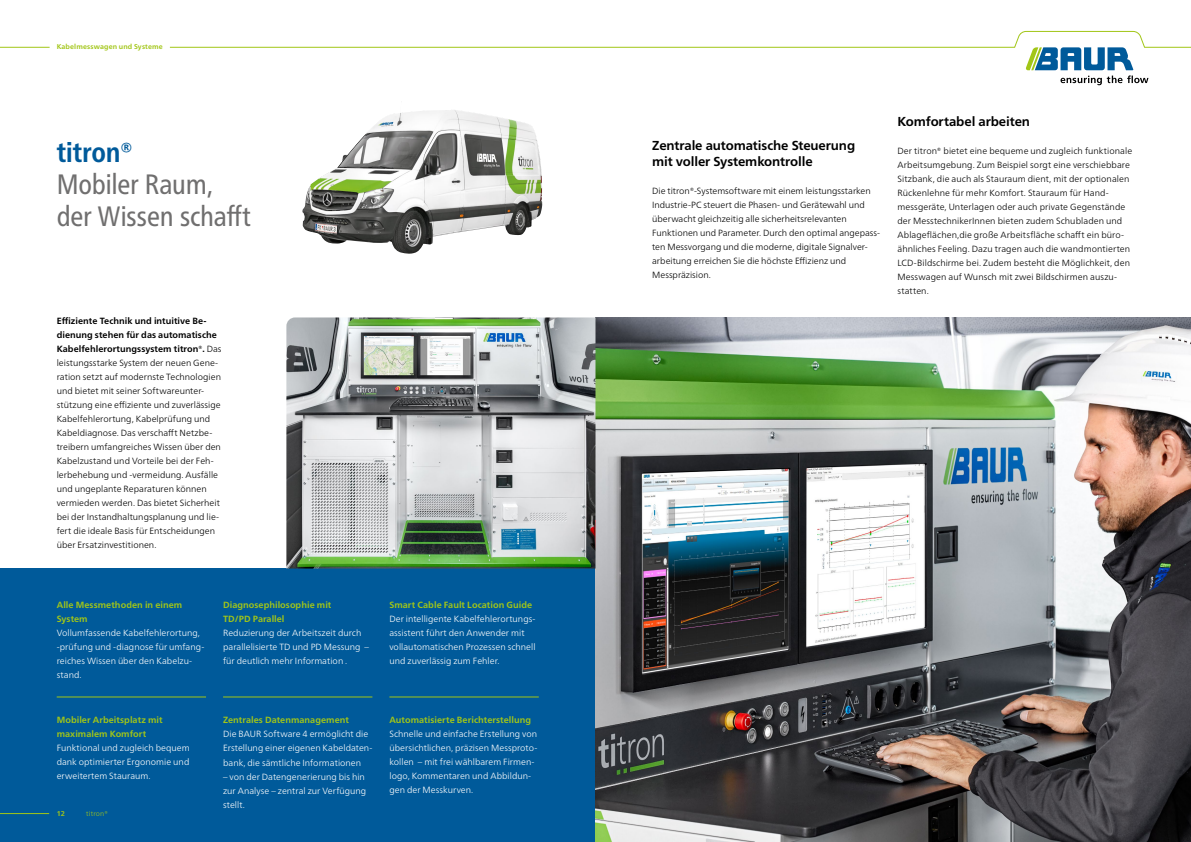
<style>
.page{position:relative;width:1191px;height:842px;background:#fff}
.page>*{position:absolute;margin:0;border:0;box-sizing:border-box;transform-origin:0 0}
.t1{font:condensed 28px/32px "Frutiger Neue LTW1 G";letter-spacing:-.015em;color:#706f6f}
.t2{font:700 condensed 28px "Frutiger Neue LTW1 G";letter-spacing:-.005em;color:#005a9a}
.t3{font:700 13px/16px "Frutiger Neue LTW1 G";letter-spacing:-.01em;color:#000}
.t4{font:300 9px/14px "Frutiger Neue LTW1 G";letter-spacing:.005em;color:#000}
.t5{font:300 9px/14px "Frutiger Neue LTW1 G";letter-spacing:.005em;color:#fff}
.t6{font:700 9px/14px "Frutiger Neue LTW1 G";letter-spacing:.005em;color:#a2c617}
.t7{font:700 7px "Frutiger Neue LTW1 G";letter-spacing:.02em;color:#a2c617}
.t8{font:300 7px "Frutiger Neue LTW1 G";letter-spacing:.015em;color:#a2c617}
.s1{font-weight:700}
</style>
<div class="page">
<div style="left:0;top:568px;width:595px;height:274px;background:#005a9a"></div>
<hr style="left:0;top:47px;width:50px;height:1px;background:#a2c617">
<svg style="left:169px;top:31px;width:1022px;height:54px"></svg>
<hr style="left:0;top:813px;width:49px;height:1px;background:#a2c617">
<img style="left:595px;top:317px;width:596px;height:525px">
<img style="left:286px;top:317px;width:309px;height:251px">
<img style="left:302px;top:110px;width:210px;height:144px">
<hr style="left:57px;top:696px;width:149px;height:1px;background:#a2c617">
<hr style="left:223px;top:696px;width:149px;height:1px;background:#a2c617">
<hr style="left:389px;top:696px;width:150px;height:1px;background:#a2c617">
<p class="t7" style="left:57px;top:42px;width:108px">Kabelmesswagen und Systeme</p>
<h1 class="t2" style="left:57px;top:131px;width:78px">titron®</h1>
<h1 class="t1" style="left:57px;top:166px;width:196px">Mobiler Raum, der Wissen schafft</h1>
<p class="t4" style="left:57px;top:314px;width:166px"><span class="s1">Effiziente Technik und intuitive Be&shy;dienung stehen für das automatische Kabelfehlerortungssystem titron®.</span> Das leistungsstarke System der neuen Gene&shy;ration setzt auf modernste Technologien und bietet mit seiner Softwareunter&shy;stützung eine effiziente und zuverlässige Kabelfehlerortung, Kabelprüfung und Kabeldiagnose. Das verschafft Netzbe&shy;treibern umfangreiches Wissen über den Kabelzustand und Vorteile bei der Feh&shy;lerbehebung und -vermeidung. Ausfälle und ungeplante Reparaturen können vermieden werden. Das bietet Sicherheit bei der Instandhaltungsplanung und lie&shy;fert die ideale Basis für Entscheidungen über Ersatzinvestitionen.</p>
<p class="t6" style="left:57px;top:597px;width:127px">Alle Messmethoden in einem<br>System</p>
<p class="t5" style="left:57px;top:625px;width:149px">Vollumfassende Kabelfehlerortung, -prüfung und -diagnose für umfang&shy;reiches Wissen über den Kabelzu&shy;stand.</p>
<p class="t6" style="left:57px;top:713px;width:107px">Mobiler Arbeitsplatz mit maximalem Komfort</p>
<p class="t5" style="left:57px;top:741px;width:134px;text-align:justify">Funktional und zugleich bequem dank optimierter Ergonomie und erweitertem Stauraum.</p>
<p class="t7" style="left:57px;top:809px;width:10px">12</p>
<p class="t8" style="left:86px;top:809px;width:23px">titron®</p>
<p class="t6" style="left:223px;top:597px;width:110px">Diagnosephilosophie mit<br>TD/PD Parallel</p>
<p class="t5" style="left:223px;top:625px;width:147px">Reduzierung der Arbeitszeit durch parallelisierte TD und PD Messung – für deutlich mehr Information .</p>
<p class="t6" style="left:389px;top:597px;width:144px">Smart Cable Fault Location Guide</p>
<p class="t5" style="left:389px;top:611px;width:148px">Der intelligente Kabelfehlerortungs&shy;assistent führt den Anwender mit vollautomatischen Prozessen schnell und zuverlässig zum Fehler.</p>
<p class="t6" style="left:223px;top:713px;width:127px">Zentrales Datenmanagement</p>
<p class="t5" style="left:223px;top:727px;width:151px">Die BAUR Software 4 ermöglicht die<br>Erstellung einer eigenen Kabeldaten&shy;bank, die sämtliche Informationen</p>
<p class="t5" style="left:223px;top:769px;width:145px">– von der Datengenerierung bis hin zur Analyse – zentral zur Verfügung stellt.</p>
<p class="t6" style="left:389px;top:713px;width:143px">Automatisierte Berichterstellung</p>
<p class="t5" style="left:389px;top:727px;width:149px">Schnelle und einfache Erstellung von übersichtlichen, präzisen Messproto&shy;kollen – mit frei wählbarem Firmen&shy;logo, Kommentaren und Abbildun&shy;gen der Messkurven.</p>
<h2 class="t3" style="left:652px;top:137px;width:204px">Zentrale automatische Steuerung mit voller Systemkontrolle</h2>
<p class="t4" style="left:652px;top:184px;width:229px">Die titron®-Systemsoftware mit einem leistungsstarken Industrie-PC steuert die Phasen- und Gerätewahl und überwacht gleichzeitig alle sicherheitsrelevanten Funktionen und Parameter. Durch den optimal angepass&shy;ten Messvorgang und die moderne, digitale Signalver&shy;arbeitung erreichen Sie die höchste Effizienz und Messpräzision.</p>
<h2 class="t3" style="left:897px;top:112px;width:134px">Komfortabel arbeiten</h2>
<p class="t4" style="left:897px;top:143px;width:236px">Der titron® bietet eine bequeme und zugleich funktionale Arbeitsumgebung. Zum Beispiel sorgt eine verschiebbare Sitzbank, die auch als Stauraum dient, mit der optionalen Rückenlehne für mehr Komfort. Stauraum für Hand&shy;messgeräte, Unterlagen oder auch private Gegenstände der MesstechnikerInnen bieten zudem Schubladen und Ablageflächen,die große Arbeitsfläche schafft ein büro&shy;ähnliches Feeling. Dazu tragen auch die wandmontierten LCD-Bildschirme bei. Zudem besteht die Möglichkeit, den Messwagen auf Wunsch mit zwei Bildschirmen auszu&shy;statten.</p>
</div>
